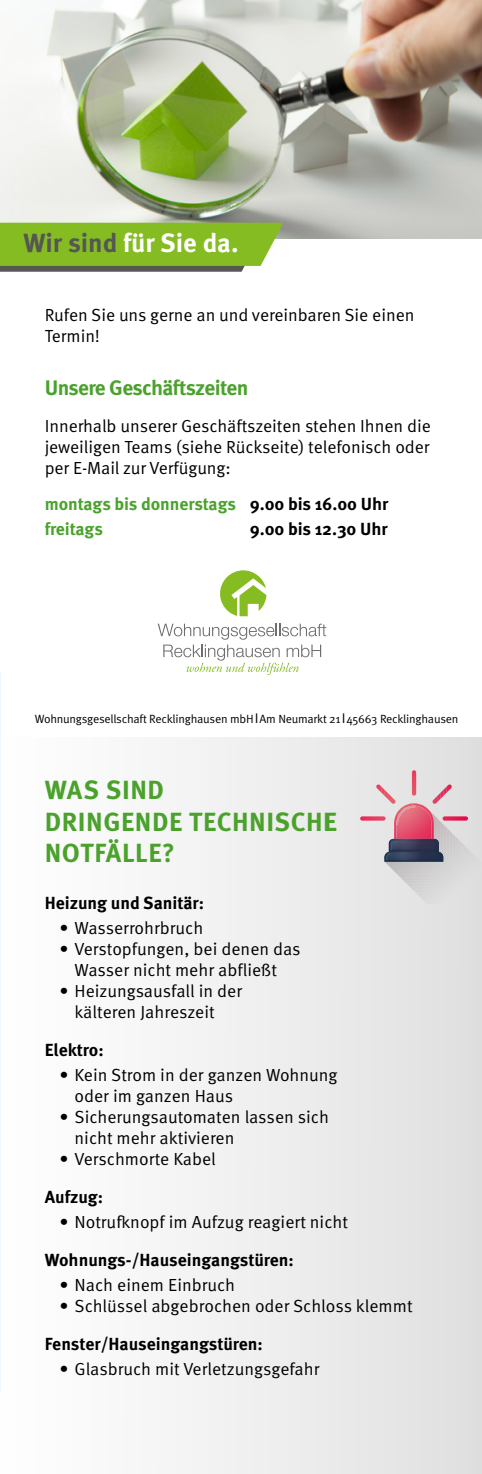
<style>
.page{position:relative;width:482px;height:1474px;background:#fff}
.page>*{position:absolute;margin:0;border:0;box-sizing:border-box;transform-origin:0 0}
.t1{font:700 26.25px "Meta Pro";letter-spacing:.02em;color:#4aa22c}
.t2{font:700 26.25px "Meta Pro";letter-spacing:-.005em;color:#fff}
.t3{font:700 21px "Meta Pro";letter-spacing:-.03em;color:#4aa22c}
.t4{font:17.5px/21px "Meta Pro Norm";color:#000}
.t5{font:700 17.5px "Meta Pro";color:#000}
.t6{font:700 17.5px "Meta Pro";letter-spacing:-.005em;color:#4aa22c}
.t7{font:11.9px "Meta Pro Norm";letter-spacing:-.02em;color:#000}
.s1{color:#565655}
.s2{color:#000}
.s3{font-size:14px}
</style>
<div class="page">
<svg style="left:0;top:706px;width:1px;height:31px"></svg>
<div style="left:0;top:737px;width:481px;height:736px;background:linear-gradient(to right,#fff,#e0e0e0)"></div>
<img style="left:0;top:0;width:481px;height:239px">
<svg style="left:0;top:223px;width:283px;height:49px;background:#86b432"></svg>
<svg style="left:157px;top:623px;width:169px;height:52px"></svg>
<svg style="left:220px;top:570px;width:46px;height:46px"></svg>
<svg style="left:327px;top:737px;width:154px;height:167px;background:#e8e8e8"></svg>
<svg style="left:339px;top:743px;width:142px;height:161px;background:#d8cdd0"></svg>
<p class="t2" style="left:23px;top:222px;width:216px"><span class="s1">Wir sind</span> für Sie da.</p>
<p class="t4" style="left:45px;top:303px;width:371px">Rufen Sie uns gerne an und vereinbaren Sie einen<br>Termin!</p>
<p class="t3" style="left:45px;top:371px;width:205px">Unsere Geschäftszeiten</p>
<p class="t4" style="left:45px;top:414px;width:387px;text-align:justify">Innerhalb unserer Geschäftszeiten stehen Ihnen die jeweiligen Teams (siehe Rückseite) telefonisch oder per E-Mail zur Verfügung:</p>
<p class="t6" style="left:45px;top:490px;width:345px">montags bis donnerstags <span class="s2">9.00 bis 16.00 Uhr</span></p>
<p class="t6" style="left:45px;top:515px;width:60px">freitags</p>
<p class="t5" style="left:249px;top:515px;width:139px">9.00 bis 12.30 Uhr</p>
<p class="t7" style="left:35px;top:710px;width:424px">Wohnungsgesellschaft Recklinghausen mbH<span class="s3">I</span>Am Neumarkt 21<span class="s3">I</span>45663 Recklinghausen</p>
<p class="t1" style="left:45px;top:769px;width:121px">WAS SIND</p>
<p class="t1" style="left:45px;top:800px;width:293px">DRINGENDE TECHNISCHE</p>
<p class="t1" style="left:45px;top:832px;width:131px">NOTFÄLLE?</p>
<p class="t5" style="left:45px;top:889px;width:161px">Heizung und Sanitär:</p>
<p class="t4" style="left:60px;top:915px;width:145px">• Wasserrohrbruch</p>
<p class="t4" style="left:60px;top:936px;width:242px;text-align:center">• Verstopfungen, bei denen das<br>Wasser nicht mehr abfließt</p>
<p class="t4" style="left:74px;top:978px;width:169px;text-indent:-15px">• Heizungsausfall in der kälteren Jahreszeit</p>
<p class="t5" style="left:45px;top:1036px;width:60px">Elektro:</p>
<p class="t4" style="left:74px;top:1062px;width:264px;text-indent:-15px">• Kein Strom in der ganzen Wohnung oder im ganzen Haus</p>
<p class="t4" style="left:74px;top:1104px;width:256px;text-indent:-15px">• Sicherungsautomaten lassen sich nicht mehr aktivieren</p>
<p class="t4" style="left:60px;top:1146px;width:158px">• Verschmorte Kabel</p>
<p class="t5" style="left:45px;top:1183px;width:60px">Aufzug:</p>
<p class="t4" style="left:60px;top:1209px;width:289px">• Notrufknopf im Aufzug reagiert nicht</p>
<p class="t5" style="left:45px;top:1246px;width:250px">Wohnungs-/Hauseingangstüren:</p>
<p class="t4" style="left:60px;top:1272px;width:177px">• Nach einem Einbruch</p>
<p class="t4" style="left:60px;top:1293px;width:354px">• Schlüssel abgebrochen oder Schloss klemmt</p>
<p class="t5" style="left:45px;top:1330px;width:219px">Fenster/Hauseingangstüren:</p>
<p class="t4" style="left:60px;top:1356px;width:261px">• Glasbruch mit Verletzungsgefahr</p>
</div>
